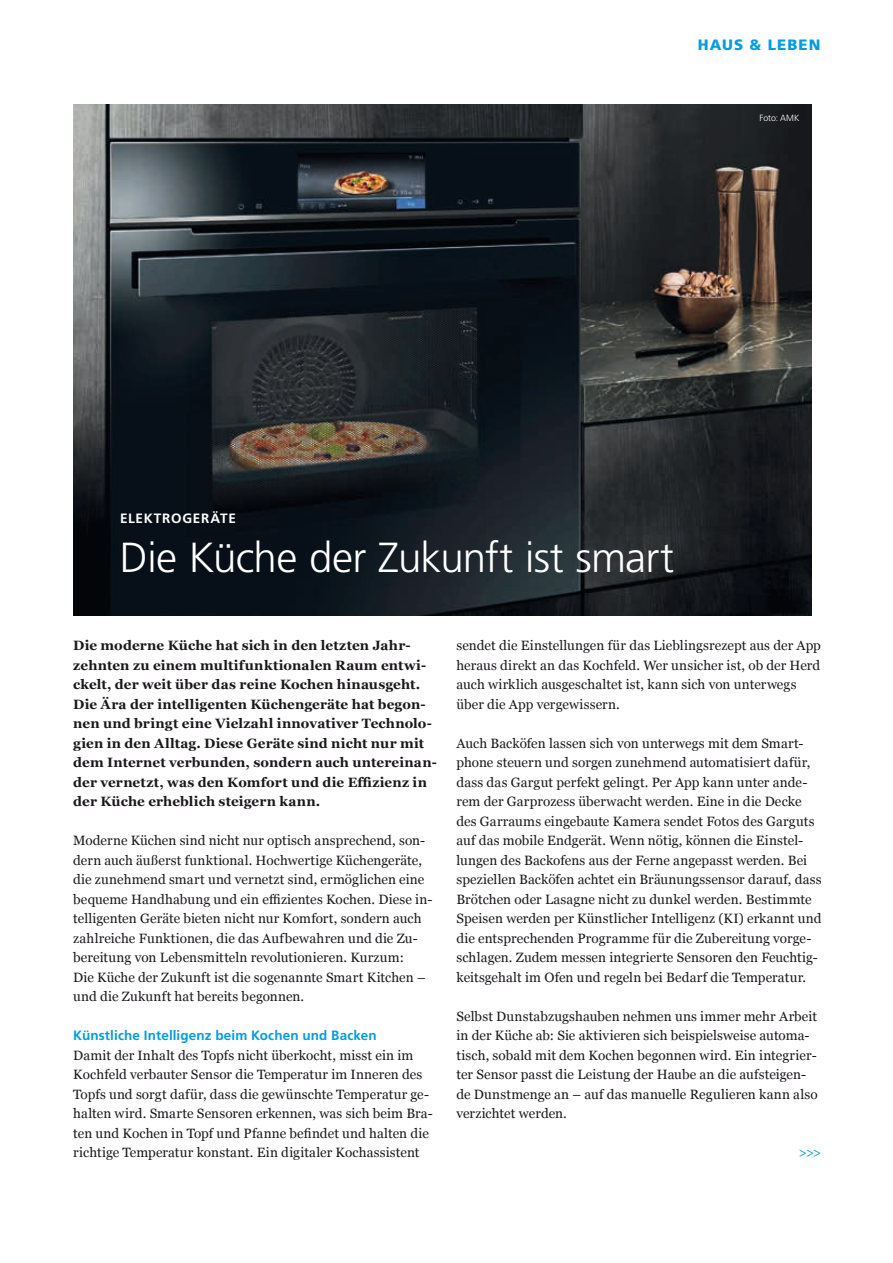
<style>
.page{position:relative;width:893px;height:1263px;background:#fff}
.page>*{position:absolute;margin:0;border:0;box-sizing:border-box;transform-origin:0 0}
.t1{font:300 42px "Frutiger LT Pro";letter-spacing:-.02em;color:#fff}
.t2{font:900 15px "Frutiger LT Pro";letter-spacing:.07em;color:#009ddd}
.t3{font:13.5px/19.5px "Georgia";letter-spacing:.005em;color:#1b181c}
.t4{font:700 13.5px/19.5px "Georgia";letter-spacing:.005em;color:#1b181c}
.t5{font:700 13.5px "Frutiger LT Pro";letter-spacing:.01em;color:#009ddd}
.t6{font:700 13.5px "Frutiger LT Pro";letter-spacing:.055em;color:#fff}
.t7{font:13.5px "Georgia";color:#009ddd}
.t8{font:300 9px "Frutiger LT Pro";letter-spacing:.005em;color:#fff}
</style>
<div class="page">
<img style="left:73px;top:104px;width:738px;height:512px">
<p class="t2" style="left:698px;top:36px;width:124px">HAUS &amp; LEBEN</p>
<p class="t8" style="left:759px;top:112px;width:42px">Foto: AMK</p>
<p class="t6" style="left:120px;top:511px;width:117px">ELEKTROGERÄTE</p>
<h1 class="t1" style="left:120px;top:533px;width:556px">Die Küche der Zukunft ist smart</h1>
<p class="t4" style="left:73px;top:635px;width:365px">Die moderne Küche hat sich in den letzten Jahr&shy;zehnten zu einem multifunktionalen Raum entwi&shy;ckelt, der weit über das reine Kochen hinausgeht.<br>Die Ära der intelligenten Küchengeräte hat begon&shy;nen und bringt eine Vielzahl innovativer Technolo&shy;gien in den Alltag. Diese Geräte sind nicht nur mit dem Internet verbunden, sondern auch untereinan&shy;der vernetzt, was den Komfort und die Effizienz in der Küche erheblich steigern kann.</p>
<p class="t3" style="left:73px;top:830px;width:361px">Moderne Küchen sind nicht nur optisch ansprechend, son&shy;dern auch äußerst funktional. Hochwertige Küchengeräte, die zunehmend smart und vernetzt sind, ermöglichen eine bequeme Handhabung und ein effizientes Kochen. Diese in&shy;telligenten Geräte bieten nicht nur Komfort, sondern auch zahlreiche Funktionen, die das Aufbewahren und die Zu&shy;bereitung von Lebensmitteln revolutionieren. Kurzum:<br>Die Küche der Zukunft ist die sogenannte Smart Kitchen – und die Zukunft hat bereits begonnen.</p>
<p class="t5" style="left:73px;top:1028px;width:305px">Künstliche Intelligenz beim Kochen und Backen</p>
<p class="t3" style="left:73px;top:1045px;width:361px">Damit der Inhalt des Topfs nicht überkocht, misst ein im Kochfeld verbauter Sensor die Temperatur im Inneren des Topfs und sorgt dafür, dass die gewünschte Temperatur ge&shy;halten wird. Smarte Sensoren erkennen, was sich beim Bra&shy;ten und Kochen in Topf und Pfanne befindet und halten die richtige Temperatur konstant. Ein digitaler Kochassistent</p>
<p class="t3" style="left:456px;top:635px;width:366px">sendet die Einstellungen für das Lieblingsrezept aus der App heraus direkt an das Kochfeld. Wer unsicher ist, ob der Herd auch wirklich ausgeschaltet ist, kann sich von unterwegs über die App vergewissern.</p>
<p class="t3" style="left:456px;top:733px;width:367px">Auch Backöfen lassen sich von unterwegs mit dem Smart&shy;phone steuern und sorgen zunehmend automatisiert dafür, dass das Gargut perfekt gelingt. Per App kann unter ande&shy;rem der Garprozess überwacht werden. Eine in die Decke des Garraums eingebaute Kamera sendet Fotos des Garguts auf das mobile Endgerät. Wenn nötig, können die Einstel&shy;lungen des Backofens aus der Ferne angepasst werden. Bei speziellen Backöfen achtet ein Bräunungssensor darauf, dass Brötchen oder Lasagne nicht zu dunkel werden. Bestimmte Speisen werden per Künstlicher Intelligenz (KI) erkannt und die entsprechenden Programme für die Zubereitung vorge&shy;schlagen. Zudem messen integrierte Sensoren den Feuchtig&shy;keitsgehalt im Ofen und regeln bei Bedarf die Temperatur.</p>
<p class="t3" style="left:456px;top:1006px;width:363px">Selbst Dunstabzugshauben nehmen uns immer mehr Arbeit in der Küche ab: Sie aktivieren sich beispielsweise automa&shy;tisch, sobald mit dem Kochen begonnen wird. Ein integrier&shy;ter Sensor passt die Leistung der Haube an die aufsteigen&shy;de Dunstmenge an – auf das manuelle Regulieren kann also verzichtet werden.</p>
<p class="t7" style="left:798px;top:1143px;width:25px">&gt;&gt;&gt;</p>
</div>
